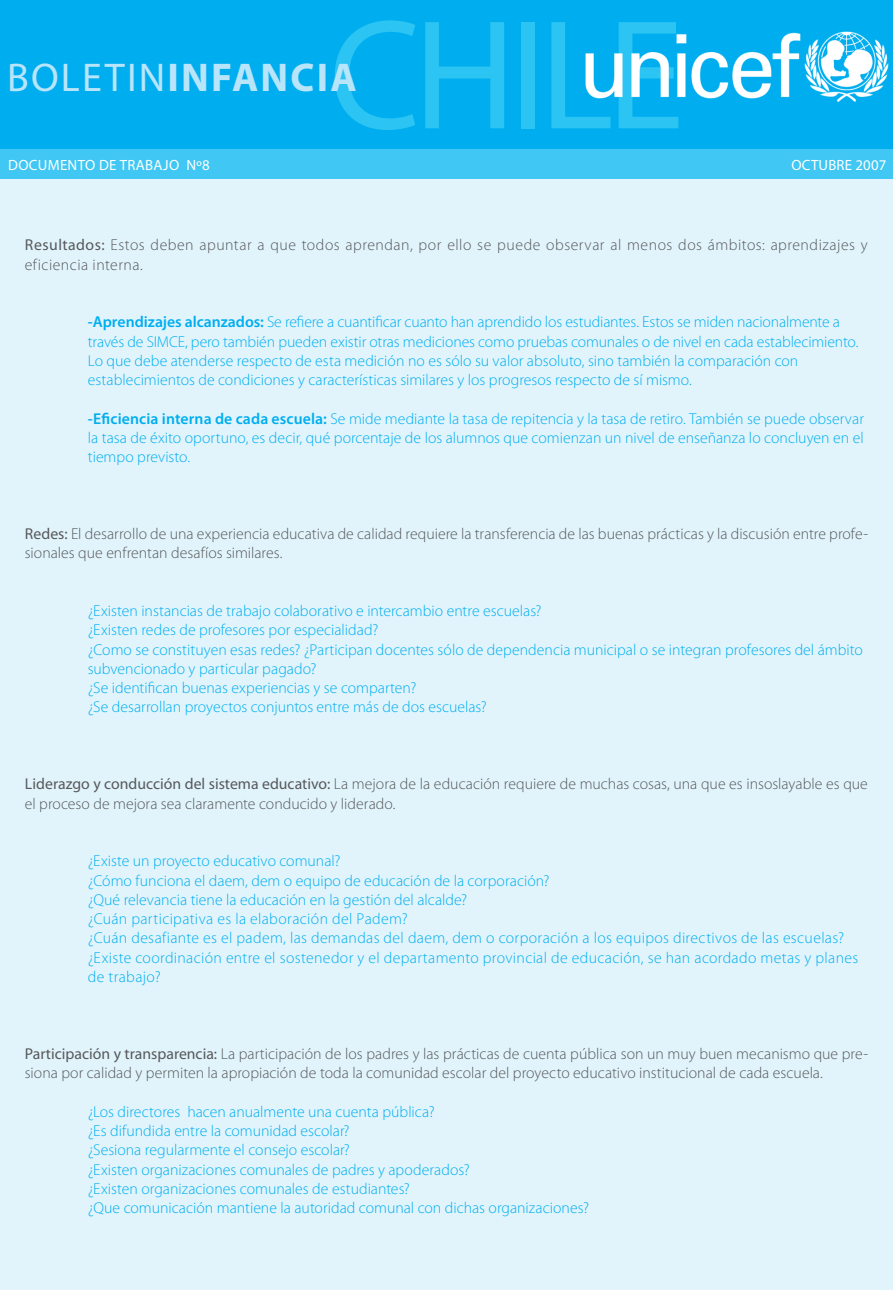
<style>
.page{position:relative;width:893px;height:1290px;background:#fff}
.page>*{position:absolute;margin:0;border:0;box-sizing:border-box;transform-origin:0 0}
.fechas{font:157.5px "Myriad Pro";letter-spacing:-.045em;color:#2bc4f3}
.fechas-2{font:700 40.25px "Myriad Pro";letter-spacing:.055em;color:#b9e5fa}
.fechas-3{font:300 15.75px/19.2px "Myriad Pro";color:#00aeef}
.fechas-4{font:300 15.75px/19.2px "Myriad Pro";letter-spacing:.005em;color:#57585a}
.fechas-5{font:300 15.75px "Myriad Pro";letter-spacing:.02em;color:#00aeef}
.fechas-6{font:300 15.75px/19.2px "Myriad Pro";letter-spacing:.03em;color:#57585a}
.fechas-7{font:300 15.75px/19.2px "Myriad Pro";letter-spacing:.025em;color:#00aeef}
.fechas-8{font:14.88px "Myriad Pro";letter-spacing:.02em;color:#fff}
.s1{font-weight:400}
.s2{font-weight:600}
</style>
<div class="page">
<div style="left:0;top:149px;width:893px;height:31px;background:#40c7f4"></div>
<div style="left:0;top:179px;width:893px;height:1111px;background:#e1f4fc"></div>
<img style="left:0;top:0;width:893px;height:149px">
<p class="fechas" style="left:329px;top:-22px;width:357px">CHILE</p>
<p class="fechas-2" style="left:7px;top:51px;width:351px"><span class="s1">BOLETIN</span>INFANCIA</p>
<p class="fechas-8" style="left:8px;top:156px;width:203px">DOCUMENTO DE TRABAJO Nº8</p>
<p class="fechas-8" style="left:791px;top:156px;width:97px">OCTUBRE 2007</p>
<p class="fechas-6" style="left:25px;top:235px;width:844px"><span class="s1">Resultados:</span> Estos deben apuntar a que todos aprendan, por ello se puede observar al menos dos ámbitos: aprendizajes y eficiencia interna.</p>
<p class="fechas-3" style="left:88px;top:312px;width:772px"><span class="s2">-Aprendizajes alcanzados:</span> Se refiere a cuantificar cuanto han aprendido los estudiantes. Estos se miden nacionalmente a través de SIMCE, pero también pueden existir otras mediciones como pruebas comunales o de nivel en cada establecimiento.<br>Lo que debe atenderse respecto de esta medición no es sólo su valor absoluto, sino también la comparación con establecimientos de condiciones y características similares y los progresos respecto de sí mismo.</p>
<p class="fechas-3" style="left:88px;top:409px;width:778px;text-align:justify"><span class="s2">-Eficiencia interna de cada escuela:</span> Se mide mediante la tasa de repitencia y la tasa de retiro. También se puede observar la tasa de éxito oportuno, es decir, qué porcentaje de los alumnos que comienzan un nivel de enseñanza lo concluyen en el tiempo previsto.</p>
<p class="fechas-4" style="left:25px;top:524px;width:845px"><span class="s1">Redes:</span> El desarrollo de una experiencia educativa de calidad requiere la transferencia de las buenas prácticas y la discusión entre profe&shy;sionales que enfrentan desafíos similares.</p>
<p class="fechas-3" style="left:88px;top:601px;width:455px">¿Existen instancias de trabajo colaborativo e intercambio entre escuelas?</p>
<p class="fechas-3" style="left:88px;top:620px;width:292px">¿Existen redes de profesores por especialidad?</p>
<p class="fechas-3" style="left:88px;top:640px;width:777px">¿Como se constituyen esas redes? ¿Participan docentes sólo de dependencia municipal o se integran profesores del ámbito subvencionado y particular pagado?</p>
<p class="fechas-3" style="left:88px;top:678px;width:330px">¿Se identifican buenas experiencias y se comparten?</p>
<p class="fechas-3" style="left:88px;top:697px;width:401px">¿Se desarrollan proyectos conjuntos entre más de dos escuelas?</p>
<p class="fechas-4" style="left:25px;top:774px;width:845px"><span class="s1">Liderazgo y conducción del sistema educativo:</span> La mejora de la educación requiere de muchas cosas, una que es insoslayable es que el proceso de mejora sea claramente conducido y liderado.</p>
<p class="fechas-3" style="left:88px;top:851px;width:254px">¿Existe un proyecto educativo comunal?</p>
<p class="fechas-3" style="left:88px;top:871px;width:463px">¿Cómo funciona el daem, dem o equipo de educación de la corporación?</p>
<p class="fechas-3" style="left:88px;top:890px;width:381px">¿Qué relevancia tiene la educación en la gestión del alcalde?</p>
<p class="fechas-5" style="left:88px;top:909px;width:321px">¿Cuán participativa es la elaboración del Padem?</p>
<p class="fechas-5" style="left:88px;top:929px;width:758px">¿Cuán desafiante es el padem, las demandas del daem, dem o corporación a los equipos directivos de las escuelas?</p>
<p class="fechas-7" style="left:88px;top:948px;width:772px">¿Existe coordinación entre el sostenedor y el departamento provincial de educación, se han acordado metas y planes de trabajo?</p>
<p class="fechas-4" style="left:25px;top:1044px;width:845px"><span class="s1">Participación y transparencia:</span> La participación de los padres y las prácticas de cuenta pública son un muy buen mecanismo que pre&shy;siona por calidad y permiten la apropiación de toda la comunidad escolar del proyecto educativo institucional de cada escuela.</p>
<p class="fechas-3" style="left:88px;top:1102px;width:348px">¿Los directores hacen anualmente una cuenta pública?</p>
<p class="fechas-3" style="left:88px;top:1121px;width:263px">¿Es difundida entre la comunidad escolar?</p>
<p class="fechas-3" style="left:88px;top:1140px;width:263px">¿Sesiona regularmente el consejo escolar?</p>
<p class="fechas-3" style="left:88px;top:1159px;width:383px">¿Existen organizaciones comunales de padres y apoderados?</p>
<p class="fechas-3" style="left:88px;top:1179px;width:324px">¿Existen organizaciones comunales de estudiantes?</p>
<p class="fechas-3" style="left:88px;top:1198px;width:503px">¿Que comunicación mantiene la autoridad comunal con dichas organizaciones?</p>
</div>
